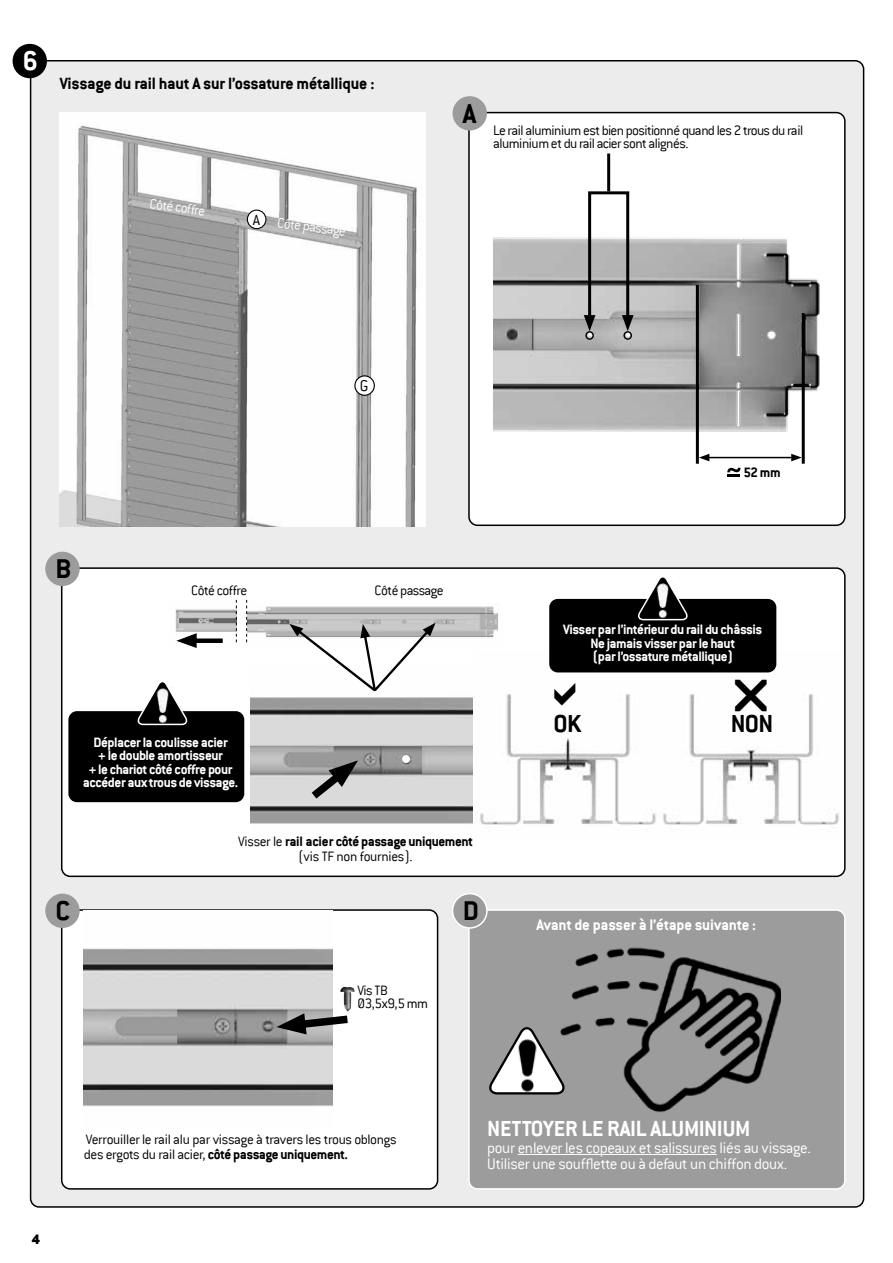
<style>
.page{position:relative;width:893px;height:1263px;background:#fff}
.page>*{position:absolute;margin:0;border:0;box-sizing:border-box;transform-origin:0 0}
.t1{font:700 30px "Conduit ITC";color:#000}
.t2{font:700 30px "Conduit ITC";color:#fff}
.t3{font:700 27px "Conduit ITC";color:#000}
.t4{font:700 24px "Conduit ITC";letter-spacing:-.01em;color:#fff}
.t5{font:700 18px "Conduit ITC";letter-spacing:-.01em;color:#000}
.t6{font:300 17.1px "Conduit ITC";color:#000}
.t7{font:300 16.95px/17px "Conduit ITC";letter-spacing:-.02em;color:#fff}
.t8{font:700 16.95px "Conduit ITC";letter-spacing:-.01em;color:#fff}
.t9{font:300 16.35px "Conduit ITC";color:#000}
.t10{font:300 15px/13.5px "Conduit ITC";letter-spacing:-.03em;color:#000}
.t11{font:700 15px/13.5px "Conduit ITC";letter-spacing:-.03em;color:#fff;text-align:center}
.t12{font:700 15px/15px "Conduit ITC";letter-spacing:-.03em;color:#000;text-align:center}
.t13{font:300 15px "Conduit ITC";color:#fff}
.t14{font:900 15px "Conduit ITC";color:#000}
.s1{font-weight:300}
.s2{font-weight:700}
</style>
<div class="page">
<div style="left:31px;top:61px;width:833px;height:1146px;background:#ececec;border-radius:9px"></div>
<img style="left:60px;top:113px;width:366px;height:413px">
<div style="left:62px;top:910px;width:376px;height:279px;background:#fff;border-radius:9px"></div>
<div style="left:61px;top:909px;width:377px;height:280px;border:2px solid #000;border-radius:9px"></div>
<div style="left:45px;top:893px;width:35px;height:35px;background:#9c9c9c;border-radius:50%"></div>
<div style="left:355px;top:376px;width:19px;height:19px;background:#fff;border-radius:50%"></div>
<div style="left:354px;top:375px;width:21px;height:21px;border:1px solid #000;border-radius:50%"></div>
<div style="left:247px;top:210px;width:19px;height:19px;background:#fff;border-radius:50%"></div>
<div style="left:247px;top:210px;width:19px;height:19px;border:1px solid #000;border-radius:50%"></div>
<div style="left:13px;top:44px;width:34px;height:34px;background:#000;border-radius:50%"></div>
<img style="left:340px;top:986px;width:15px;height:25px">
<div style="left:62px;top:568px;width:783px;height:308px;background:#fff;border-radius:9px"></div>
<div style="left:61px;top:567px;width:785px;height:310px;border:2px solid #000;border-radius:9px"></div>
<div style="left:45px;top:552px;width:35px;height:34px;background:#9c9c9c;border-radius:50%"></div>
<img style="left:84px;top:911px;width:248px;height:195px">
<div style="left:68px;top:711px;width:176px;height:91px;background:#000;border-radius:9px"></div>
<svg style="left:135px;top:682px;width:53px;height:44px"></svg>
<img style="left:152px;top:687px;width:21px;height:37px">
<svg style="left:276px;top:1011px;width:72px;height:23px;background:#777"></svg>
<div style="left:469px;top:910px;width:376px;height:279px;background:#9c9c9c;border-radius:9px"></div>
<div style="left:468px;top:909px;width:378px;height:280px;border:2px solid #fff;border-radius:9px"></div>
<div style="left:453px;top:893px;width:34px;height:35px;background:#9c9c9c;border-radius:50%"></div>
<div style="left:452px;top:893px;width:36px;height:36px;border:2px solid #fff;border-radius:50%"></div>
<hr style="left:518px;top:1154px;width:199px;height:1px;background:#fff">
<svg style="left:489px;top:1027px;width:60px;height:68px"></svg>
<img style="left:511px;top:1037px;width:32px;height:55px">
<img style="left:549px;top:909px;width:231px;height:203px">
<div style="left:469px;top:113px;width:376px;height:412px;background:#fff;border-radius:9px"></div>
<div style="left:468px;top:112px;width:378px;height:414px;border:2px solid #000;border-radius:9px"></div>
<div style="left:453px;top:96px;width:34px;height:35px;background:#9c9c9c;border-radius:50%"></div>
<img style="left:493px;top:219px;width:327px;height:215px">
<div style="left:585px;top:331px;width:9px;height:9px;border:1px solid #000;border-radius:50%"></div>
<div style="left:623px;top:331px;width:9px;height:9px;border:1px solid #000;border-radius:50%"></div>
<div style="left:588px;top:191px;width:41px;height:131px;border:3px solid #000"></div>
<svg style="left:584px;top:315px;width:11px;height:16px"></svg>
<svg style="left:622px;top:315px;width:12px;height:16px"></svg>
<hr style="left:607px;top:153px;width:3px;height:38px;background:#000">
<hr style="left:696px;top:285px;width:3px;height:179px;background:#000">
<hr style="left:802px;top:313px;width:3px;height:151px;background:#000">
<hr style="left:707px;top:457px;width:86px;height:1px;background:#000">
<svg style="left:699px;top:454px;width:10px;height:7px"></svg>
<svg style="left:791px;top:454px;width:11px;height:7px"></svg>
<img style="left:659px;top:651px;width:181px;height:174px">
<img style="left:480px;top:666px;width:179px;height:159px">
<img style="left:247px;top:605px;width:252px;height:38px">
<img style="left:175px;top:600px;width:61px;height:43px">
<svg style="left:175px;top:633px;width:48px;height:15px"></svg>
<svg style="left:236px;top:600px;width:1px;height:42px"></svg>
<svg style="left:246px;top:600px;width:1px;height:42px"></svg>
<img style="left:251px;top:697px;width:222px;height:127px">
<svg style="left:303px;top:760px;width:55px;height:46px;background:#9c9c9c"></svg>
<div style="left:402px;top:755px;width:8px;height:8px;background:#fff;border-radius:50%"></div>
<svg style="left:289px;top:623px;width:147px;height:69px"></svg>
<div style="left:549px;top:599px;width:227px;height:73px;background:#000;border-radius:9px"></div>
<svg style="left:635px;top:577px;width:53px;height:44px"></svg>
<img style="left:652px;top:582px;width:21px;height:37px">
<svg style="left:727px;top:468px;width:13px;height:9px"></svg>
<svg style="left:735px;top:679px;width:32px;height:32px"></svg>
<svg style="left:555px;top:682px;width:21px;height:23px"></svg>
<h1 class="t2" style="left:23px;top:43px;width:17px">6</h1>
<p class="t5" style="left:60px;top:73px;width:316px">Vissage du rail haut A sur l’ossature métallique :</p>
<p class="t13" style="left:151px;top:195px;width:58px;rotate:8deg">Côté coffre</p>
<p class="t9" style="left:253px;top:210px;width:9px">A</p>
<p class="t13" style="left:279px;top:214px;width:71px;rotate:8deg">Côté passage</p>
<h1 class="t1" style="left:463px;top:96px;width:15px">A</h1>
<p class="t10" style="left:493px;top:123px;width:312px">Le rail aluminium est bien positionné quand les 2 trous du rail aluminium et du rail acier sont alignés.</p>
<p class="t6" style="left:360px;top:376px;width:10px">G</p>
<h1 class="t1" style="left:56px;top:551px;width:18px">B</h1>
<p class="t10" style="left:191px;top:583px;width:58px">Côté coffre</p>
<p class="t10" style="left:375px;top:583px;width:71px">Côté passage</p>
<p class="t11" style="left:83px;top:735px;width:157px">Déplacer la coulisse acier<br>+ le double amortisseur<br>+ le chariot côté coffre pour accéder aux trous de vissage.</p>
<h1 class="t1" style="left:56px;top:893px;width:16px">C</h1>
<p class="t12" style="left:238px;top:834px;width:236px"><span class="s1">Visser le</span> rail acier côté passage uniquement <span class="s1">(vis TF non fournies).</span></p>
<h1 class="t1" style="left:463px;top:893px;width:18px">D</h1>
<p class="t10" style="left:358px;top:983px;width:72px">Vis TB<br>Ø3,5x9,5 mm</p>
<p class="t12" style="left:743px;top:465px;width:39px">52 mm</p>
<p class="t11" style="left:563px;top:623px;width:201px">Visser par l’intérieur du rail du châssis<br>Ne jamais visser par le haut<br>(par l’ossature métallique)</p>
<h2 class="t3" style="left:553px;top:708px;width:29px">OK</h2>
<h2 class="t3" style="left:731px;top:708px;width:44px">NON</h2>
<p class="t8" style="left:537px;top:915px;width:221px">Avant de passer à l’étape suivante :</p>
<p class="t14" style="left:32px;top:1230px;width:10px">4</p>
<p class="t10" style="left:84px;top:1132px;width:315px;line-height:15px">Verrouiller le rail alu par vissage à travers les trous oblongs des ergots du rail acier, <span class="s2">côté passage uniquement.</span></p>
<h3 class="t4" style="left:487px;top:1114px;width:265px">NETTOYER LE RAIL ALUMINIUM</h3>
<p class="t7" style="left:487px;top:1139px;width:325px">pour enlever les copeaux et salissures liés au vissage.<br>Utiliser une soufflette ou à defaut un chiffon doux.</p>
</div>
